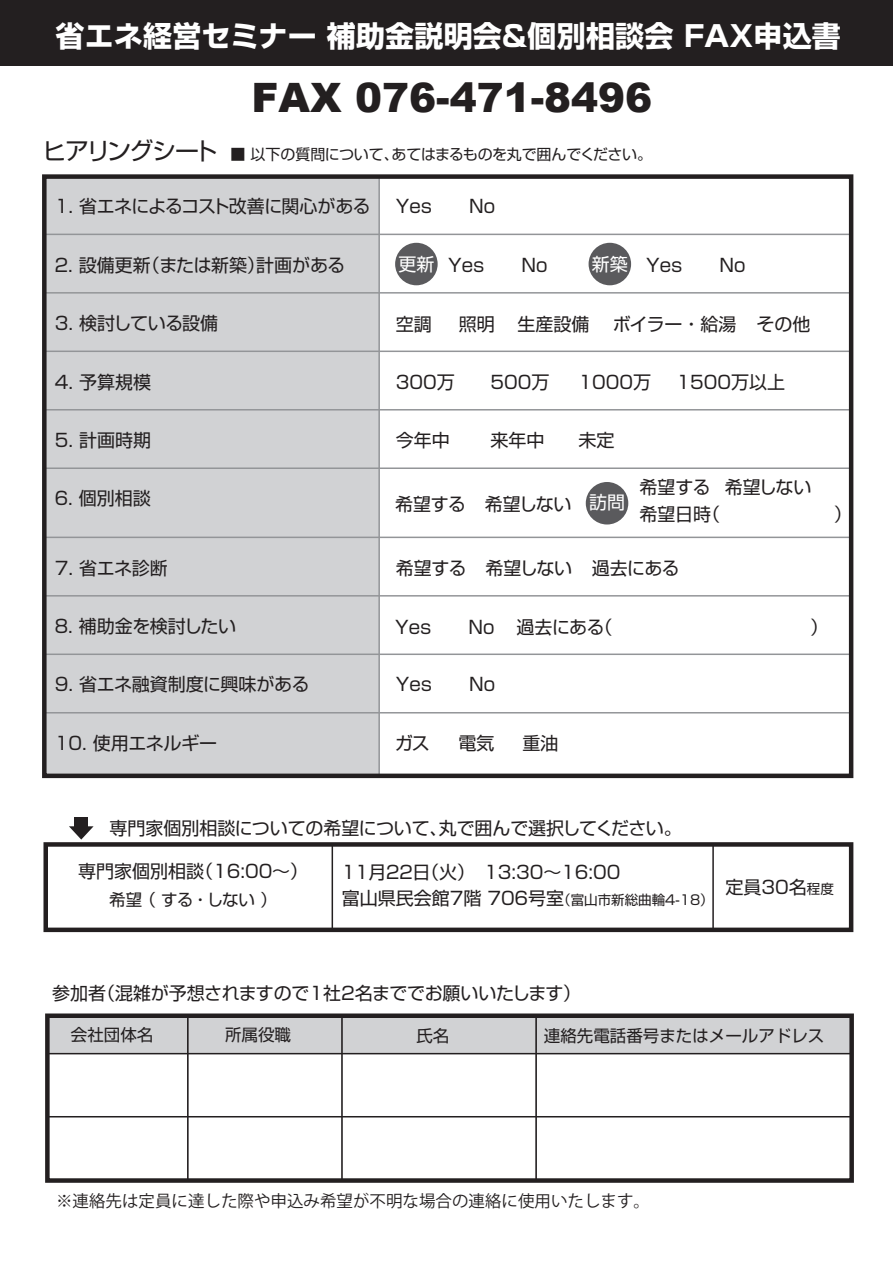
<style>
.page{position:relative;width:893px;height:1263px;background:#fff}
.page>*{position:absolute;margin:0;border:0;box-sizing:border-box;transform-origin:0 0}
.t1{font:900 40.5px "Arial";color:#231f20}
.t2{font:700 28.95px "Shin Go Pro";letter-spacing:.005em;color:#fff}
.t3{font:18px/26.1px "Shin Go Pro";color:#231f20}
.t4{font:18px "Shin Go Pro";letter-spacing:-.04em;color:#231f20}
.t5{font:18px "Shin Go Pro";letter-spacing:-.035em;color:#231f20}
.t6{font:18px "Shin Go Pro";letter-spacing:-.025em;color:#231f20}
.t7{font:18px "Shin Go Pro";letter-spacing:-.045em;color:#231f20}
.t8{font:18px "Shin Go Pro";color:#fff}
.t9{font:16.5px "Shin Go Pro";color:#231f20}
.t10{font:16.5px "Koz Go Pr 6 N";color:#231f20}
.t11{font:15px "Shin Go Pro";letter-spacing:-.02em;color:#231f20}
.s1{font-size:24px}
.s2{font-size:13.5px}
</style>
<div class="page">
<hr style="left:332px;top:845px;width:1px;height:85px;background:#231f20">
<hr style="left:712px;top:845px;width:2px;height:85px;background:#231f20">
<svg style="left:69px;top:826px;width:25px;height:13px"></svg>
<div style="left:74px;top:818px;width:14px;height:9px;background:#231f20"></div>
<div style="left:43px;top:842px;width:810px;height:90px;border:4px solid #231f20"></div>
<div style="left:50px;top:1016px;width:802px;height:37px;background:#d1d2d4"></div>
<div style="left:44px;top:177px;width:335px;height:599px;background:#d1d2d4"></div>
<div style="left:0;top:0;width:893px;height:65px;background:#231f20"></div>
<div style="left:45px;top:1013px;width:809px;height:170px;border:4px solid #231f20"></div>
<hr style="left:49px;top:1053px;width:802px;height:1px;background:#231f20">
<hr style="left:47px;top:1116px;width:805px;height:1px;background:#231f20">
<hr style="left:535px;top:1016px;width:2px;height:164px;background:#231f20">
<hr style="left:341px;top:1016px;width:2px;height:164px;background:#231f20">
<hr style="left:187px;top:1016px;width:2px;height:164px;background:#231f20">
<hr style="left:378px;top:177px;width:2px;height:599px;background:#939598">
<hr style="left:44px;top:234px;width:807px;height:1px;background:#939598">
<hr style="left:44px;top:292px;width:807px;height:2px;background:#939598">
<hr style="left:44px;top:351px;width:807px;height:1px;background:#939598">
<hr style="left:44px;top:409px;width:807px;height:1px;background:#939598">
<hr style="left:44px;top:467px;width:807px;height:2px;background:#939598">
<hr style="left:44px;top:537px;width:807px;height:1px;background:#939598">
<hr style="left:44px;top:595px;width:807px;height:2px;background:#939598">
<hr style="left:44px;top:653px;width:807px;height:2px;background:#939598">
<hr style="left:44px;top:712px;width:807px;height:1px;background:#939598">
<div style="left:42px;top:174px;width:811px;height:604px;border:4px solid #231f20"></div>
<div style="left:589px;top:243px;width:42px;height:42px;background:#5a5a5d;border-radius:50%"></div>
<div style="left:586px;top:482px;width:42px;height:42px;background:#5a5a5d;border-radius:50%"></div>
<div style="left:395px;top:243px;width:43px;height:42px;background:#5a5a5d;border-radius:50%"></div>
<h2 class="t2" style="left:55px;top:13px;width:787px">省エネ経営セミナー 補助金説明会&amp;個別相談会 FAX申込書</h2>
<h1 class="t1" style="left:252px;top:68px;width:402px">FAX 076-471-8496</h1>
<p class="t11" style="left:43px;top:142px;width:611px"><span class="s1">ヒアリングシート</span> ■ 以下の質問について、あてはまるものを丸で囲んでください。</p>
<p class="t4" style="left:55px;top:191px;width:317px">1. 省エネによるコスト改善に関心がある</p>
<p class="t3" style="left:396px;top:191px;width:38px">Yes</p>
<p class="t3" style="left:469px;top:191px;width:28px">No</p>
<p class="t8" style="left:398px;top:249px;width:37px">更新</p>
<p class="t8" style="left:592px;top:249px;width:37px">新築</p>
<p class="t3" style="left:53px;top:249px;width:294px">２. 設備更新（または新築）計画がある</p>
<p class="t3" style="left:448px;top:250px;width:38px">Yes</p>
<p class="t3" style="left:522px;top:250px;width:28px">No</p>
<p class="t3" style="left:646px;top:250px;width:38px">Yes</p>
<p class="t3" style="left:719px;top:250px;width:28px">No</p>
<p class="t7" style="left:55px;top:308px;width:165px">3. 検討している設備</p>
<p class="t3" style="left:396px;top:309px;width:37px">空調</p>
<p class="t3" style="left:459px;top:309px;width:132px">照明 生産設備</p>
<p class="t3" style="left:613px;top:309px;width:199px">ボイラー・給湯 その他</p>
<p class="t3" style="left:55px;top:367px;width:98px">4. 予算規模</p>
<p class="t3" style="left:396px;top:366px;width:60px">300万</p>
<p class="t3" style="left:490px;top:366px;width:60px">500万</p>
<p class="t3" style="left:578px;top:366px;width:74px">1000万</p>
<p class="t3" style="left:676px;top:366px;width:110px">1500万以上</p>
<p class="t3" style="left:55px;top:425px;width:98px">5. 計画時期</p>
<p class="t3" style="left:396px;top:425px;width:55px">今年中</p>
<p class="t3" style="left:490px;top:425px;width:55px">来年中</p>
<p class="t3" style="left:578px;top:425px;width:37px">未定</p>
<p class="t3" style="left:53px;top:483px;width:100px">６. 個別相談</p>
<p class="t3" style="left:395px;top:489px;width:178px">希望する 希望しない</p>
<p class="t8" style="left:589px;top:488px;width:37px">訪問</p>
<p class="t3" style="left:640px;top:472px;width:173px">希望する 希望しない</p>
<p class="t3" style="left:640px;top:499px;width:124px">希望日時（ 　　</p>
<p class="t3" style="left:816px;top:499px;width:37px">　）</p>
<p class="t3" style="left:55px;top:552px;width:115px">7. 省エネ診断</p>
<p class="t5" style="left:396px;top:553px;width:285px">希望する 希望しない 過去にある</p>
<p class="t6" style="left:53px;top:611px;width:185px">８. 補助金を検討したい</p>
<p class="t3" style="left:395px;top:612px;width:38px">Yes</p>
<p class="t3" style="left:468px;top:612px;width:188px">No 過去にある（ 　　</p>
<p class="t3" style="left:810px;top:612px;width:19px">）</p>
<p class="t3" style="left:55px;top:669px;width:256px">9. 省エネ融資制度に興味がある</p>
<p class="t3" style="left:396px;top:669px;width:38px">Yes</p>
<p class="t3" style="left:469px;top:669px;width:28px">No</p>
<p class="t3" style="left:55px;top:728px;width:164px">10. 使用エネルギー</p>
<p class="t3" style="left:395px;top:728px;width:36px">ガス</p>
<p class="t3" style="left:458px;top:728px;width:37px">電気</p>
<p class="t3" style="left:523px;top:728px;width:37px">重油</p>
<p class="t3" style="left:110px;top:813px;width:574px">専門家個別相談についての希望について、丸で囲んで選択してください。</p>
<p class="t3" style="left:78px;top:856px;width:231px">専門家個別相談（16:00～）</p>
<p class="t9" style="left:109px;top:886px;width:169px">希望 （ する ・しない ）</p>
<p class="t3" style="left:340px;top:857px;width:376px">１１月２２日（火）　13:30～16:00<br>富山県民会館7階 706号室<span class="s2">（富山市新総曲輪4-18）</span></p>
<p class="t3" style="left:726px;top:871px;width:110px">定員30名<span class="s2">程度</span></p>
<p class="t3" style="left:52px;top:978px;width:531px">参加者（混雑が予想されますので1社2名まででお願いいたします）</p>
<p class="t9" style="left:71px;top:1021px;width:84px">会社団体名</p>
<p class="t9" style="left:225px;top:1021px;width:67px">所属役職</p>
<p class="t9" style="left:416px;top:1022px;width:34px">氏名</p>
<p class="t9" style="left:544px;top:1022px;width:282px">連絡先電話番号またはメールアドレス</p>
<p class="t10" style="left:56px;top:1192px;width:595px">※連絡先は定員に達した際や申込み希望が不明な場合の連絡に使用いたします。</p>
</div>
